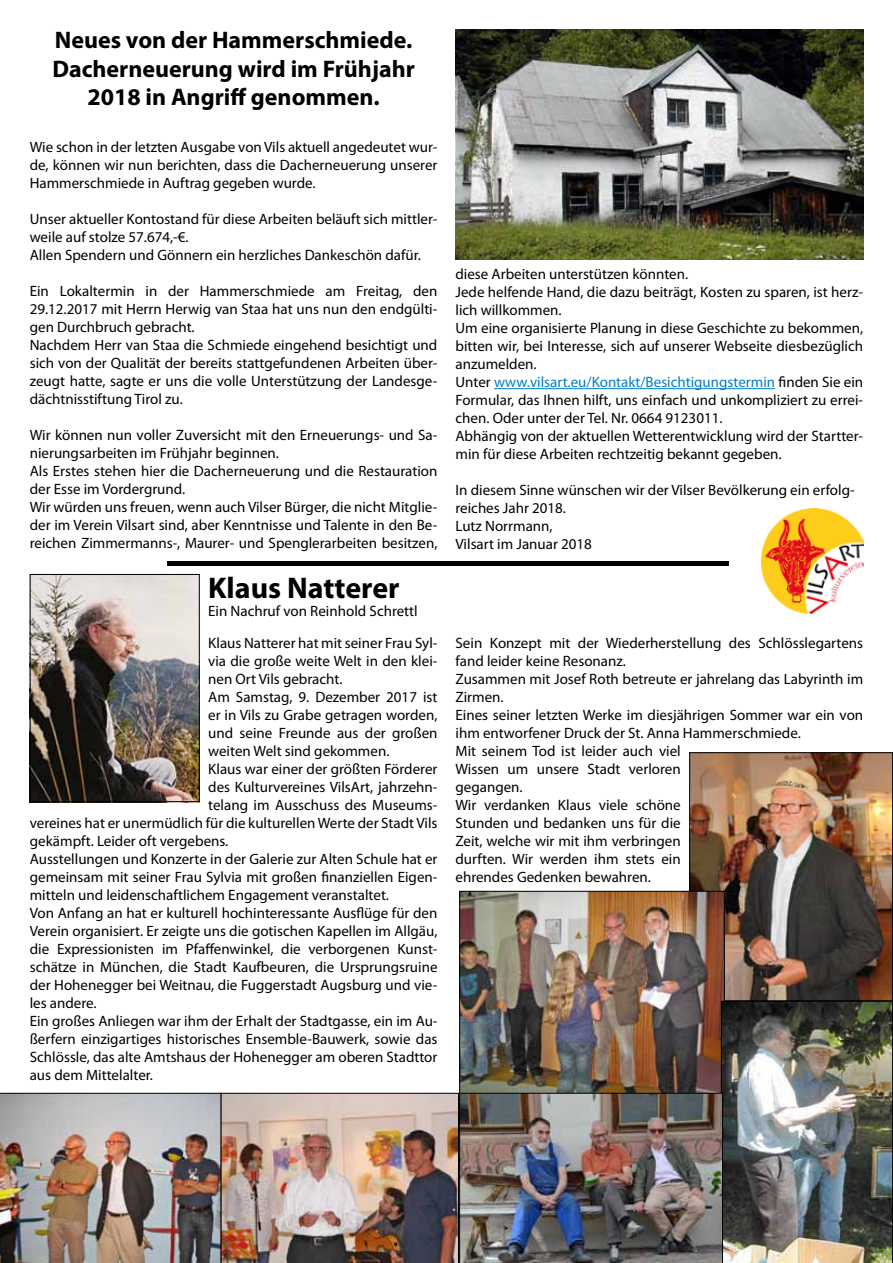
<style>
.page{position:relative;width:893px;height:1263px;background:#fff}
.page>*{position:absolute;margin:0;border:0;box-sizing:border-box;transform-origin:0 0}
.t1{font:700 30px "Myriad Pro";color:#000}
.t2{font:700 24px/28.8px "Myriad Pro";color:#000;text-align:center}
.t3{font:15px/18px "Myriad Pro";color:#000}
.s1{color:#007ec4}
</style>
<div class="page">
<hr style="left:494px;top:388px;width:281px;height:1px;background:#007ec4">
<img style="left:455px;top:30px;width:408px;height:229px">
<img style="left:691px;top:754px;width:200px;height:245px">
<div style="left:689px;top:752px;width:204px;height:249px;border:1px solid #000"></div>
<img style="left:461px;top:893px;width:262px;height:108px">
<img style="left:761px;top:509px;width:102px;height:105px">
<img style="left:32px;top:576px;width:166px;height:224px">
<div style="left:30px;top:574px;width:170px;height:228px;border:1px solid #000"></div>
<img style="left:0;top:1001px;width:893px;height:262px">
<div style="left:167px;top:561px;width:561px;height:5px;background:#000"></div>
<h2 class="t2" style="left:52px;top:24px;width:364px">Neues von der Hammerschmiede.<br>Dacherneuerung wird im Frühjahr<br>2018 in Angriff genommen.</h2>
<p class="t3" style="left:30px;top:138px;width:409px;text-align:justify">Wie schon in der letzten Ausgabe von Vils aktuell angedeutet wur&shy;de, können wir nun berichten, dass die Dacherneuerung unserer Hammerschmiede in Auftrag gegeben wurde.</p>
<p class="t3" style="left:30px;top:210px;width:409px">Unser aktueller Kontostand für diese Arbeiten beläuft sich mittler&shy;weile auf stolze 57.674,-€.<br>Allen Spendern und Gönnern ein herzliches Dankeschön dafür.</p>
<p class="t3" style="left:30px;top:282px;width:409px">Ein Lokaltermin in der Hammerschmiede am Freitag, den 29.12.2017 mit Herrn Herwig van Staa hat uns nun den endgülti&shy;gen Durchbruch gebracht.<br>Nachdem Herr van Staa die Schmiede eingehend besichtigt und sich von der Qualität der bereits stattgefundenen Arbeiten über&shy;zeugt hatte, sagte er uns die volle Unterstützung der Landesge&shy;dächtnisstiftung Tirol zu.</p>
<p class="t3" style="left:30px;top:426px;width:409px">Wir können nun voller Zuversicht mit den Erneuerungs- und Sa&shy;nierungsarbeiten im Frühjahr beginnen.<br>Als Erstes stehen hier die Dacherneuerung und die Restauration der Esse im Vordergrund.<br>Wir würden uns freuen, wenn auch Vilser Bürger, die nicht Mitglie&shy;der im Verein Vilsart sind, aber Kenntnisse und Talente in den Be&shy;reichen Zimmermanns-, Maurer- und Spenglerarbeiten besitzen,</p>
<h1 class="t1" style="left:208px;top:568px;width:193px">Klaus Natterer</h1>
<p class="t3" style="left:208px;top:601px;width:211px">Ein Nachruf von Reinhold Schrettl</p>
<p class="t3" style="left:208px;top:634px;width:231px">Klaus Natterer hat mit seiner Frau Syl-</p>
<p class="t3" style="left:208px;top:652px;width:231px">via die große weite Welt in den klei-</p>
<p class="t3" style="left:208px;top:670px;width:136px">nen Ort Vils gebracht.</p>
<p class="t3" style="left:208px;top:688px;width:231px">Am Samstag, 9. Dezember 2017 ist</p>
<p class="t3" style="left:208px;top:706px;width:231px">er in Vils zu Grabe getragen worden,</p>
<p class="t3" style="left:208px;top:724px;width:231px">und seine Freunde aus der großen</p>
<p class="t3" style="left:208px;top:742px;width:183px">weiten Welt sind gekommen.</p>
<p class="t3" style="left:208px;top:760px;width:231px">Klaus war einer der größten Förderer</p>
<p class="t3" style="left:208px;top:778px;width:231px">des Kulturvereines VilsArt, jahrzehn-</p>
<p class="t3" style="left:208px;top:796px;width:231px">telang im Ausschuss des Museums-</p>
<p class="t3" style="left:30px;top:814px;width:409px">vereines hat er unermüdlich für die kulturellen Werte der Stadt Vils</p>
<p class="t3" style="left:30px;top:832px;width:200px">gekämpft. Leider oft vergebens.</p>
<p class="t3" style="left:30px;top:850px;width:409px">Ausstellungen und Konzerte in der Galerie zur Alten Schule hat er</p>
<p class="t3" style="left:30px;top:868px;width:409px">gemeinsam mit seiner Frau Sylvia mit großen finanziellen Eigen-</p>
<p class="t3" style="left:30px;top:886px;width:361px">mitteln und leidenschaftlichem Engagement veranstaltet.</p>
<p class="t3" style="left:30px;top:904px;width:409px">Von Anfang an hat er kulturell hochinteressante Ausflüge für den</p>
<p class="t3" style="left:30px;top:922px;width:409px">Verein organisiert. Er zeigte uns die gotischen Kapellen im Allgäu,</p>
<p class="t3" style="left:30px;top:940px;width:409px">die Expressionisten im Pfaffenwinkel, die verborgenen Kunst-</p>
<p class="t3" style="left:30px;top:958px;width:409px">schätze in München, die Stadt Kaufbeuren, die Ursprungsruine</p>
<p class="t3" style="left:30px;top:976px;width:409px">der Hohenegger bei Weitnau, die Fuggerstadt Augsburg und vie-</p>
<p class="t3" style="left:30px;top:994px;width:68px">les andere.</p>
<p class="t3" style="left:30px;top:1012px;width:409px">Ein großes Anliegen war ihm der Erhalt der Stadtgasse, ein im Au-</p>
<p class="t3" style="left:30px;top:1030px;width:409px">ßerfern einzigartiges historisches Ensemble-Bauwerk, sowie das</p>
<p class="t3" style="left:30px;top:1048px;width:409px">Schlössle, das alte Amtshaus der Hohenegger am oberen Stadttor</p>
<p class="t3" style="left:30px;top:1066px;width:125px">aus dem Mittelalter.</p>
<p class="t3" style="left:455px;top:265px;width:409px">diese Arbeiten unterstützen könnten.<br>Jede helfende Hand, die dazu beiträgt, Kosten zu sparen, ist herz&shy;lich willkommen.<br>Um eine organisierte Planung in diese Geschichte zu bekommen, bitten wir, bei Interesse, sich auf unserer Webseite diesbezüglich anzumelden.<br>Unter <span class="s1">www.vilsart.eu/Kontakt/Besichtigungstermin</span> finden Sie ein Formular, das Ihnen hilft, uns einfach und unkompliziert zu errei&shy;chen. Oder unter der Tel. Nr. 0664 9123011.<br>Abhängig von der aktuellen Wetterentwicklung wird der Startter&shy;min für diese Arbeiten rechtzeitig bekannt gegeben.</p>
<p class="t3" style="left:455px;top:481px;width:401px">In diesem Sinne wünschen wir der Vilser Bevölkerung ein erfolg&shy;reiches Jahr 2018.<br>Lutz Norrmann,<br>Vilsart im Januar 2018</p>
<p class="t3" style="left:455px;top:634px;width:409px">Sein Konzept mit der Wiederherstellung des Schlösslegartens fand leider keine Resonanz.<br>Zusammen mit Josef Roth betreute er jahrelang das Labyrinth im Zirmen.<br>Eines seiner letzten Werke im diesjährigen Sommer war ein von ihm entworfener Druck der St. Anna Hammerschmiede.<br>Mit seinem Tod ist leider auch viel<br>Wissen um unsere Stadt verloren<br>gegangen.<br>Wir verdanken Klaus viele schöne<br>Stunden und bedanken uns für die<br>Zeit, welche wir mit ihm verbringen<br>durften. Wir werden ihm stets ein<br>ehrendes Gedenken bewahren.</p>
</div>
